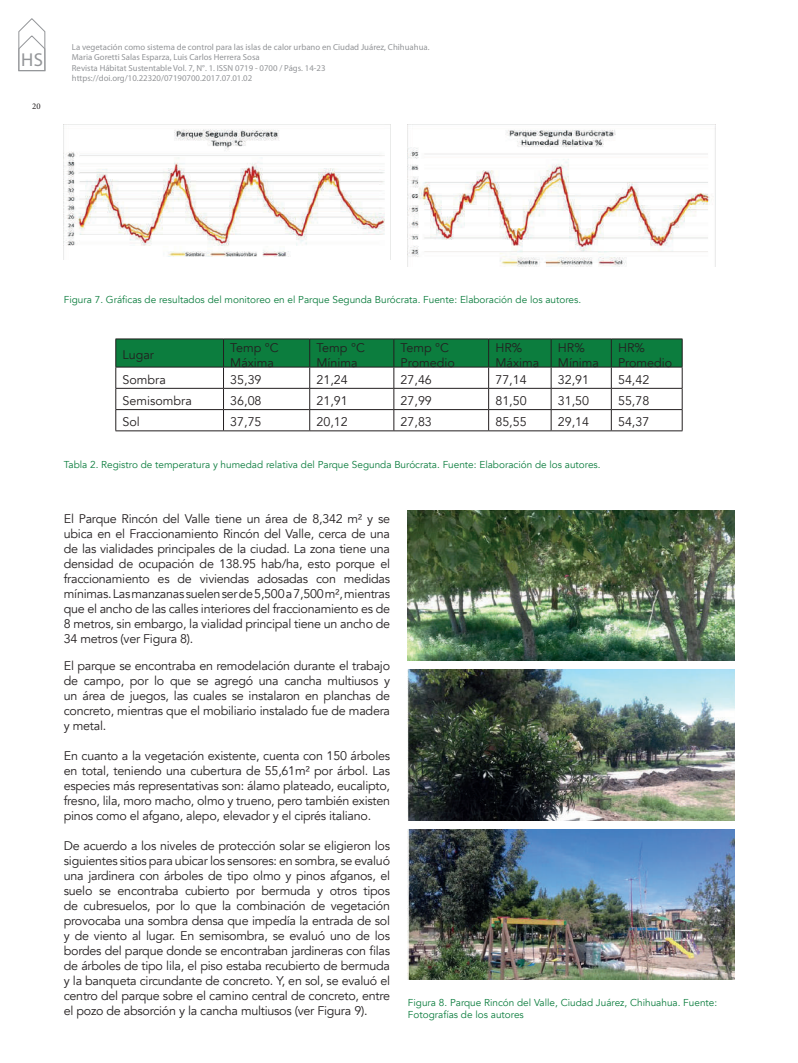
<style>
.page{position:relative;width:798px;height:1063px;background:#fff}
.page>*{position:absolute;margin:0;border:0;box-sizing:border-box;transform-origin:0 0}
.t1{font:18.75px "Myriad Pro";color:#939598}
.t2{font:12.5px/15px "Avenir";letter-spacing:-.02em;color:#231f20;text-align:justify}
.t3{font:12.5px/15px "Avenir";color:#231f20}
.t4{font:10px/12px "Avenir";color:#0c7d3e}
.t5{font:8.75px/10.5px "Myriad Pro";color:#939598}
.t6{font:8.75px "Minion Pro";color:#231f20}
</style>
<div class="page">
<svg style="left:19px;top:18px;width:26px;height:53px"></svg>
<svg style="left:115px;top:339px;width:567px;height:92px"></svg>
<hr style="left:115px;top:431px;width:108px;height:1px;background:#231f20">
<hr style="left:223px;top:431px;width:86px;height:1px;background:#231f20">
<hr style="left:309px;top:431px;width:84px;height:1px;background:#231f20">
<hr style="left:393px;top:431px;width:95px;height:1px;background:#231f20">
<hr style="left:488px;top:431px;width:63px;height:1px;background:#231f20">
<hr style="left:551px;top:431px;width:60px;height:1px;background:#231f20">
<hr style="left:611px;top:431px;width:71px;height:1px;background:#231f20">
<img style="left:64px;top:124px;width:326px;height:133px">
<img style="left:407px;top:124px;width:308px;height:143px">
<img style="left:407px;top:510px;width:327px;height:151px">
<img style="left:407px;top:670px;width:327px;height:150px">
<img style="left:407px;top:829px;width:327px;height:151px">
<h1 class="t1" style="left:21px;top:48px;width:24px">HS</h1>
<p class="t6" style="left:32px;top:101px;width:10px">20</p>
<p class="t5" style="left:72px;top:41px;width:359px">La vegetación como sistema de control para las islas de calor urbano en Ciudad Juárez, Chihuahua.<br>Maria Goretti Salas Esparza, Luis Carlos Herrera Sosa<br>Revista Hábitat Sustentable Vol. 7, N°. 1. ISSN 0719 - 0700 / Págs. 14-23 https://doi.org/10.22320/07190700.2017.07.01.02</p>
<p class="t4" style="left:64px;top:294px;width:518px">Figura 7. Gráficas de resultados del monitoreo en el Parque Segunda Burócrata. Fuente: Elaboración de los autores.</p>
<p class="t2" style="left:122px;top:348px;width:33px">Lugar</p>
<p class="t3" style="left:230px;top:340px;width:50px">Temp °C<br>Máxima</p>
<p class="t3" style="left:316px;top:340px;width:50px">Temp °C<br>Mínima</p>
<p class="t3" style="left:400px;top:340px;width:56px">Temp °C<br>Promedio</p>
<p class="t3" style="left:495px;top:340px;width:45px">HR%<br>Máxima</p>
<p class="t3" style="left:557px;top:340px;width:43px">HR%<br>Mínima</p>
<p class="t3" style="left:617px;top:340px;width:56px">HR%<br>Promedio</p>
<p class="t2" style="left:122px;top:372px;width:45px">Sombra</p>
<p class="t2" style="left:230px;top:372px;width:33px">35,39</p>
<p class="t2" style="left:316px;top:372px;width:33px">21,24</p>
<p class="t2" style="left:400px;top:372px;width:33px">27,46</p>
<p class="t2" style="left:495px;top:372px;width:33px">77,14</p>
<p class="t2" style="left:557px;top:372px;width:33px">32,91</p>
<p class="t2" style="left:617px;top:372px;width:33px">54,42</p>
<p class="t3" style="left:122px;top:394px;width:71px">Semisombra</p>
<p class="t2" style="left:230px;top:394px;width:33px">36,08</p>
<p class="t2" style="left:316px;top:394px;width:33px">21,91</p>
<p class="t2" style="left:400px;top:394px;width:33px">27,99</p>
<p class="t2" style="left:495px;top:394px;width:33px">81,50</p>
<p class="t2" style="left:557px;top:394px;width:33px">31,50</p>
<p class="t2" style="left:617px;top:394px;width:33px">55,78</p>
<p class="t2" style="left:122px;top:415px;width:19px">Sol</p>
<p class="t2" style="left:230px;top:415px;width:33px">37,75</p>
<p class="t2" style="left:316px;top:415px;width:33px">20,12</p>
<p class="t2" style="left:400px;top:415px;width:33px">27,83</p>
<p class="t2" style="left:495px;top:415px;width:33px">85,55</p>
<p class="t2" style="left:557px;top:415px;width:33px">29,14</p>
<p class="t2" style="left:617px;top:415px;width:33px">54,37</p>
<p class="t4" style="left:64px;top:458px;width:538px">Tabla 2. Registro de temperatura y humedad relativa del Parque Segunda Burócrata. Fuente: Elaboración de los autores.</p>
<p class="t2" style="left:64px;top:511px;width:327px">El Parque Rincón del Valle tiene un área de 8,342 m² y se ubica en el Fraccionamiento Rincón del Valle, cerca de una de las vialidades principales de la ciudad. La zona tiene una densidad de ocupación de 138.95 hab/ha, esto porque el fraccionamiento es de viviendas adosadas con medidas mínimas. Las manzanas suelen ser de 5,500 a 7,500 m², mientras que el ancho de las calles interiores del fraccionamiento es de 8 metros, sin embargo, la vialidad principal tiene un ancho de 34 metros (ver Figura 8).</p>
<p class="t2" style="left:64px;top:658px;width:327px">El parque se encontraba en remodelación durante el trabajo de campo, por lo que se agregó una cancha multiusos y un área de juegos, las cuales se instalaron en planchas de concreto, mientras que el mobiliario instalado fue de madera y metal.</p>
<p class="t2" style="left:64px;top:748px;width:327px">En cuanto a la vegetación existente, cuenta con 150 árboles en total, teniendo una cubertura de 55,61m² por árbol. Las especies más representativas son: álamo plateado, eucalipto, fresno, lila, moro macho, olmo y trueno, pero también existen pinos como el afgano, alepo, elevador y el ciprés italiano.</p>
<p class="t2" style="left:64px;top:838px;width:328px">De acuerdo a los niveles de protección solar se eligieron los siguientes sitios para ubicar los sensores: en sombra, se evaluó una jardinera con árboles de tipo olmo y pinos afganos, el suelo se encontraba cubierto por bermuda y otros tipos de cubresuelos, por lo que la combinación de vegetación provocaba una sombra densa que impedía la entrada de sol y de viento al lugar. En semisombra, se evaluó uno de los bordes del parque donde se encontraban jardineras con filas de árboles de tipo lila, el piso estaba recubierto de bermuda y la banqueta circundante de concreto. Y, en sol, se evaluó el centro del parque sobre el camino central de concreto, entre el pozo de absorción y la cancha multiusos (ver Figura 9).</p>
<p class="t4" style="left:408px;top:997px;width:310px">Figura 8. Parque Rincón del Valle, Ciudad Juárez, Chihuahua. Fuente:<br>Fotografías de los autores</p>
</div>
